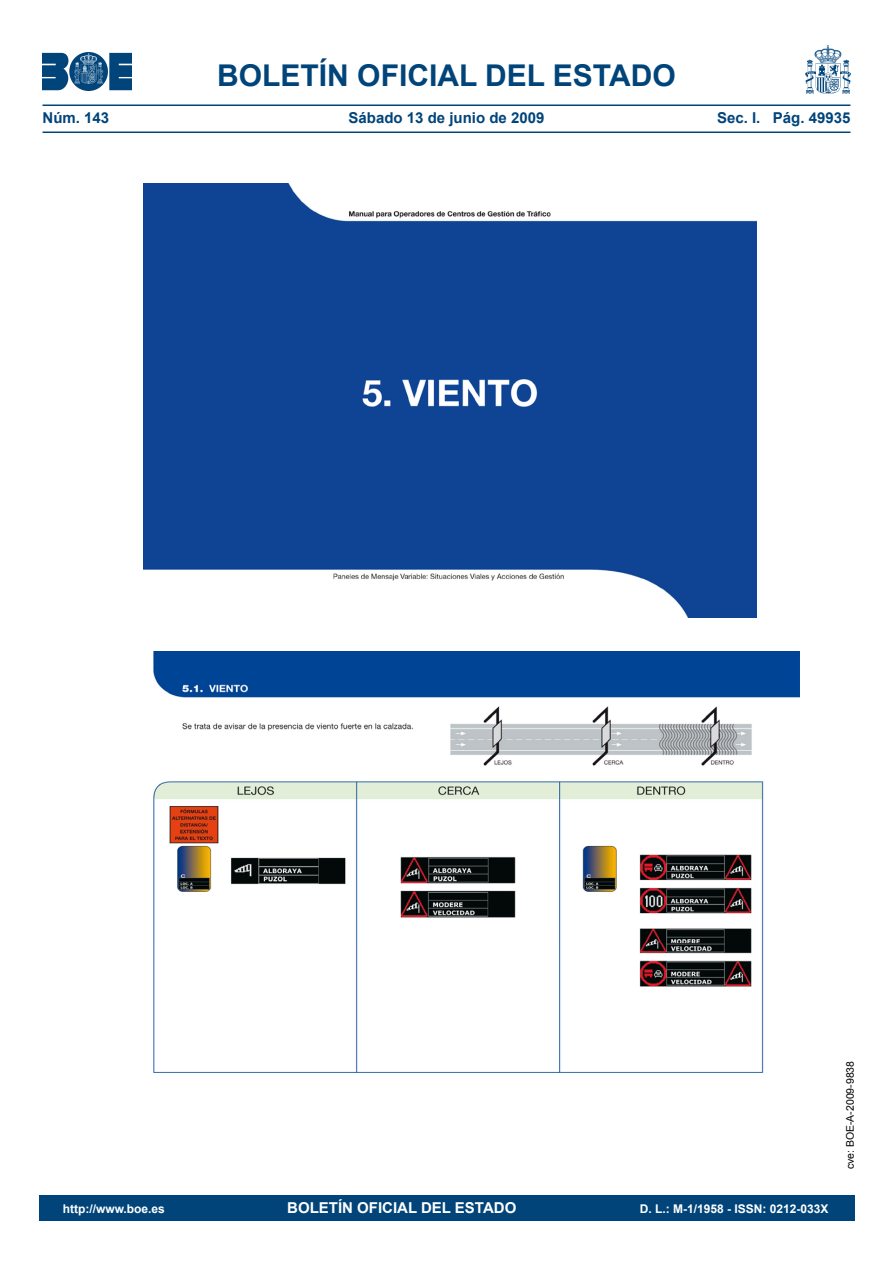
<style>
.page{position:relative;width:893px;height:1263px;background:#fff}
.page>*{position:absolute;margin:0;border:0;box-sizing:border-box;transform-origin:0 0}
.t1{font:700 30px "Arial";color:#00447a}
.t2{font:700 15px "Arial";color:#00447a}
.t3{font:700 15px "Arial";color:#fff}
.t4{font:700 12px "Arial";color:#fff}
.t5{font:10.5px "Arial";color:#000}
</style>
<div class="page">
<img style="left:43px;top:53px;width:89px;height:37px">
<img style="left:805px;top:46px;width:45px;height:47px">
<hr style="left:43px;top:104px;width:807px;height:2px;background:#00447a">
<hr style="left:43px;top:132px;width:807px;height:1px;background:#00447a">
<img style="left:143px;top:183px;width:613px;height:435px">
<img style="left:153px;top:652px;width:647px;height:421px">
<div style="left:39px;top:1195px;width:815px;height:25px;background:#00447a"></div>
<h1 class="t1" style="left:217px;top:55px;width:460px">BOLETÍN OFICIAL DEL ESTADO</h1>
<p class="t2" style="left:43px;top:108px;width:68px">Núm. 143</p>
<p class="t2" style="left:349px;top:108px;width:197px">Sábado 13 de junio de 2009</p>
<p class="t2" style="left:717px;top:108px;width:135px">Sec. I. Pág. 49935</p>
<p class="t4" style="left:63px;top:1201px;width:104px">http://www.boe.es</p>
<p class="t3" style="left:287px;top:1198px;width:231px">BOLETÍN OFICIAL DEL ESTADO</p>
<p class="t4" style="left:640px;top:1201px;width:190px">D. L.: M-1/1958 - ISSN: 0212-033X</p>
<p class="t5" style="left:843px;top:1169px;width:110px;rotate:-90deg">cve: BOE-A-2009-9838</p>
</div>
